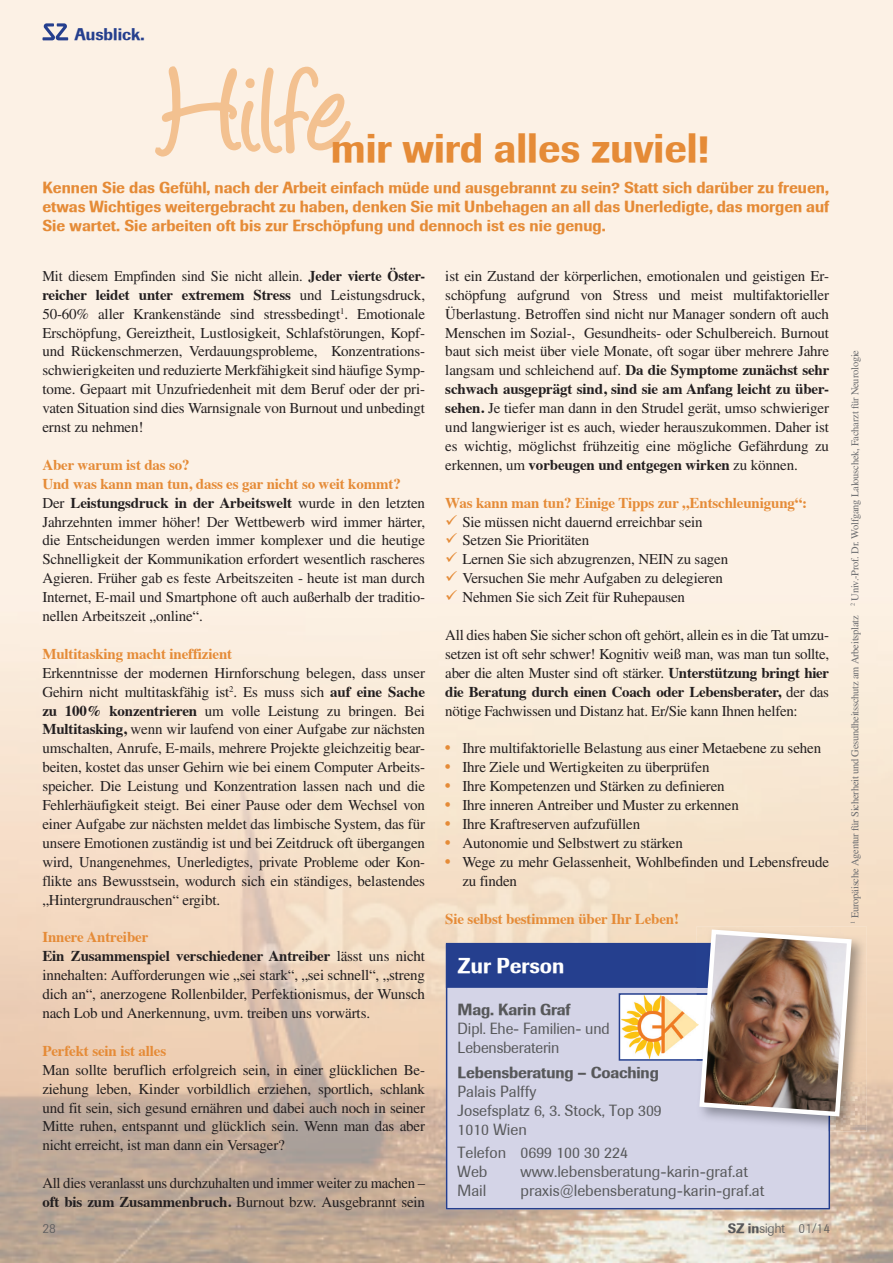
<style>
.page{position:relative;width:893px;height:1263px;background:#fcf1e5}
.page>*{position:absolute;margin:0;border:0;box-sizing:border-box;transform-origin:0 0}
.t1{font:135.3px "Angelina";letter-spacing:-.01em;color:#f3c190}
.t2{font:500 39.9px "Imago";color:#e58b37}
.t3{font:500 21px "Imago";color:#fff}
.t4{font:500 16.5px "Imago";color:#253f8e}
.t5{font:500 15.75px/18.9px "Imago";color:#e58b37;text-align:justify}
.t6{font:15.75px/18.9px "Imago";color:#57585a}
.t7{font:500 15.75px "Imago";letter-spacing:-.01em;color:#57585a}
.t8{font:15px/18.9px "Times";letter-spacing:-.01em;color:#231f20}
.t9{font:15px/18.9px "Times";letter-spacing:-.01em;color:#231f20;text-align:justify;scale:.95 1}
.t10{font:700 15px "Times";letter-spacing:-.01em;color:#e58b37}
.t11{font:300 13.5px "Imago";color:#57585a}
.t12{font:10.5px "Times";letter-spacing:-.02em;color:#6c6d70}
.s1{font-weight:700}
.s2{font-weight:700;color:#e58b37}
.s3{color:#e58b37}
.s4{font-family:"Imago";font-weight:500;font-size:15.75px;color:#e58b37}
.s5{font-weight:500}
</style>
<div class="page">
<img style="left:0;top:671px;width:893px;height:592px">
<svg style="left:155px;top:66px;width:195px;height:91px"></svg>
<div style="left:446px;top:1119px;width:384px;height:90px;background:#d4d4e7"></div>
<img style="left:696px;top:926px;width:171px;height:205px">
<img style="left:696px;top:1119px;width:134px;height:12px">
<svg style="left:446px;top:927px;width:408px;height:192px;background:#a9a0a9"></svg>
<svg style="left:43px;top:23px;width:25px;height:17px"></svg>
<p class="t4" style="left:74px;top:25px;width:72px">Ausblick.</p>
<h1 class="t1" style="left:163px;top:55px;width:190px">Hilfe</h1>
<p class="t5" style="left:42px;top:178px;width:788px">Kennen Sie das Gefühl, nach der Arbeit einfach müde und ausgebrannt zu sein? Statt sich darüber zu freuen, etwas Wichtiges weitergebracht zu haben, denken Sie mit Unbehagen an all das Unerledigte, das morgen auf Sie wartet. Sie arbeiten oft bis zur Erschöpfung und dennoch ist es nie genug.</p>
<h2 class="t2" style="left:331px;top:124px;width:379px">mir wird alles zuviel!</h2>
<p class="t9" style="left:42px;top:266px;width:404px">Mit diesem Empfinden sind Sie nicht allein. <span class="s1">Jeder vierte Öster&shy;reicher leidet unter extremem Stress</span> und Leistungsdruck, 50-60% aller Krankenstände sind stressbedingt<sup>1</sup>. Emotionale Erschöpfung, Gereiztheit, Lustlosigkeit, Schlafstörungen, Kopf&shy;und Rückenschmerzen, Verdauungsprobleme, Konzentrations&shy;schwierigkeiten und reduzierte Merkfähigkeit sind häufige Symp&shy;tome. Gepaart mit Unzufriedenheit mit dem Beruf oder der pri&shy;vaten Situation sind dies Warnsignale von Burnout und unbedingt ernst zu nehmen!</p>
<p class="t8" style="left:42px;top:455px;width:384px"><span class="s2">Aber warum ist das so?<br>Und was kann man tun, dass es gar nicht so weit kommt?<br></span>Der <span class="s1">Leistungsdruck in der Arbeitswelt</span> wurde in den letzten Jahrzehnten immer höher! Der Wettbewerb wird immer härter, die Entscheidungen werden immer komplexer und die heutige Schnelligkeit der Kommunikation erfordert wesentlich rascheres Agieren. Früher gab es feste Arbeitszeiten - heute ist man durch Internet, E-mail und Smartphone oft auch außerhalb der traditio&shy;nellen Arbeitszeit „online“.</p>
<p class="t10" style="left:42px;top:639px;width:191px">Multitasking macht ineffizient</p>
<p class="t8" style="left:42px;top:663px;width:384px;text-align:justify">Erkenntnisse der modernen Hirnforschung belegen, dass unser Gehirn nicht multitaskfähig ist<sup>2</sup>. Es muss sich <span class="s1">auf eine Sache zu 100% konzentrieren</span> um volle Leistung zu bringen. Bei <span class="s1">Multitasking,</span> wenn wir laufend von einer Aufgabe zur nächsten umschalten, Anrufe, E-mails, mehrere Projekte gleichzeitig bear&shy;beiten, kostet das unser Gehirn wie bei einem Computer Arbeits&shy;speicher. Die Leistung und Konzentration lassen nach und die Fehlerhäufigkeit steigt. Bei einer Pause oder dem Wechsel von einer Aufgabe zur nächsten meldet das limbische System, das für unsere Emotionen zuständig ist und bei Zeitdruck oft übergangen wird, Unangenehmes, Unerledigtes, private Probleme oder Kon&shy;flikte ans Bewusstsein, wodurch sich ein ständiges, belastendes „Hintergrundrauschen“ ergibt.</p>
<p class="t8" style="left:42px;top:928px;width:384px"><span class="s2">Innere Antreiber<br></span><span class="s1">Ein Zusammenspiel verschiedener Antreiber</span> lässt uns nicht innehalten: Aufforderungen wie „sei stark“, „sei schnell“, „streng dich an“, anerzogene Rollenbilder, Perfektionismus, der Wunsch nach Lob und Anerkennung, uvm. treiben uns vorwärts.</p>
<p class="t10" style="left:42px;top:1036px;width:125px">Perfekt sein ist alles</p>
<p class="t8" style="left:42px;top:1060px;width:384px;text-align:justify">Man sollte beruflich erfolgreich sein, in einer glücklichen Be&shy;ziehung leben, Kinder vorbildlich erziehen, sportlich, schlank und fit sein, sich gesund ernähren und dabei auch noch in seiner Mitte ruhen, entspannt und glücklich sein. Wenn man das aber nicht erreicht, ist man dann ein Versager?</p>
<p class="t8" style="left:42px;top:1173px;width:384px">All dies veranlasst uns durchzuhalten und immer weiter zu machen – <span class="s1">oft bis zum Zusammenbruch.</span> Burnout bzw. Ausgebrannt sein</p>
<p class="t8" style="left:445px;top:266px;width:386px;text-align:justify">ist ein Zustand der körperlichen, emotionalen und geistigen Er&shy;schöpfung aufgrund von Stress und meist multifaktorieller Überlastung. Betroffen sind nicht nur Manager sondern oft auch Menschen im Sozial-, Gesundheits- oder Schulbereich. Burnout baut sich meist über viele Monate, oft sogar über mehrere Jahre langsam und schleichend auf. <span class="s1">Da die Symptome zunächst sehr schwach ausgeprägt sind, sind sie am Anfang leicht zu über&shy;sehen.</span> Je tiefer man dann in den Strudel gerät, umso schwieriger und langwieriger ist es auch, wieder herauszukommen. Daher ist es wichtig, möglichst frühzeitig eine mögliche Gefährdung zu erkennen, um <span class="s1">vorbeugen und entgegen wirken</span> zu können.</p>
<p class="t10" style="left:445px;top:488px;width:363px">Was kann man tun? Einige Tipps zur „Entschleunigung“:</p>
<p class="t8" style="left:445px;top:512px;width:259px"><span class="s3">✓</span> Sie müssen nicht dauernd erreichbar sein</p>
<p class="t8" style="left:445px;top:531px;width:145px"><span class="s3">✓</span> Setzen Sie Prioritäten</p>
<p class="t8" style="left:445px;top:550px;width:284px"><span class="s3">✓</span> Lernen Sie sich abzugrenzen, NEIN zu sagen</p>
<p class="t8" style="left:445px;top:569px;width:279px"><span class="s3">✓</span> Versuchen Sie mehr Aufgaben zu delegieren</p>
<p class="t8" style="left:445px;top:588px;width:241px"><span class="s3">✓</span> Nehmen Sie sich Zeit für Ruhepausen</p>
<p class="t8" style="left:445px;top:625px;width:385px;text-align:justify">All dies haben Sie sicher schon oft gehört, allein es in die Tat umzu&shy;setzen ist oft sehr schwer! Kognitiv weiß man, was man tun sollte, aber die alten Muster sind oft stärker. <span class="s1">Unterstützung bringt hier die Beratung durch einen Coach oder Lebensberater,</span> der das nötige Fachwissen und Distanz hat. Er/Sie kann Ihnen helfen:</p>
<p class="t8" style="left:445px;top:739px;width:377px"><span class="s4">•</span> Ihre multifaktorielle Belastung aus einer Metaebene zu sehen</p>
<p class="t8" style="left:445px;top:758px;width:266px"><span class="s4">•</span> Ihre Ziele und Wertigkeiten zu überprüfen</p>
<p class="t8" style="left:445px;top:777px;width:281px"><span class="s4">•</span> Ihre Kompetenzen und Stärken zu definieren</p>
<p class="t8" style="left:445px;top:795px;width:295px"><span class="s4">•</span> Ihre inneren Antreiber und Muster zu erkennen</p>
<p class="t8" style="left:445px;top:814px;width:196px"><span class="s4">•</span> Ihre Kraftreserven aufzufüllen</p>
<p class="t8" style="left:445px;top:833px;width:239px"><span class="s4">•</span> Autonomie und Selbstwert zu stärken</p>
<p class="t8" style="left:462px;top:852px;width:368px;text-indent:-17px"><span class="s4">•</span> Wege zu mehr Gelassenheit, Wohlbefinden und Lebensfreude zu finden</p>
<p class="t10" style="left:445px;top:904px;width:235px">Sie selbst bestimmen über Ihr Leben!</p>
<h3 class="t3" style="left:458px;top:953px;width:108px">Zur Person</h3>
<p class="t7" style="left:458px;top:1000px;width:114px">Mag. Karin Graf</p>
<p class="t6" style="left:458px;top:1019px;width:154px">Dipl. Ehe- Familien- und<br>Lebensberaterin</p>
<p class="t7" style="left:458px;top:1063px;width:203px">Lebensberatung – Coaching</p>
<p class="t6" style="left:458px;top:1082px;width:206px">Palais Palffy<br>Josefsplatz 6, 3. Stock, Top 309<br>1010 Wien</p>
<p class="t6" style="left:458px;top:1143px;width:172px">Telefon 0699 100 30 224<br>Web</p>
<p class="t6" style="left:521px;top:1162px;width:229px">www.lebensberatung-karin-graf.at</p>
<p class="t6" style="left:458px;top:1181px;width:30px">Mail</p>
<p class="t6" style="left:521px;top:1181px;width:245px">praxis@lebensberatung-karin-graf.at</p>
<p class="t11" style="left:43px;top:1221px;width:15px">28</p>
<p class="t11" style="left:728px;top:1221px;width:104px"><span class="s5">SZ in</span>sight 01/14</p>
<p class="t12" style="left:849px;top:923px;width:575px;rotate:-90deg"><sup>1</sup> Europäische Agentur für Sicherheit und Gesundheitsschutz am Arbeitsplatz <sup>2</sup> Univ.-Prof. Dr. Wolfgang Lalouschek, Facharzt für Neurologie</p>
</div>
